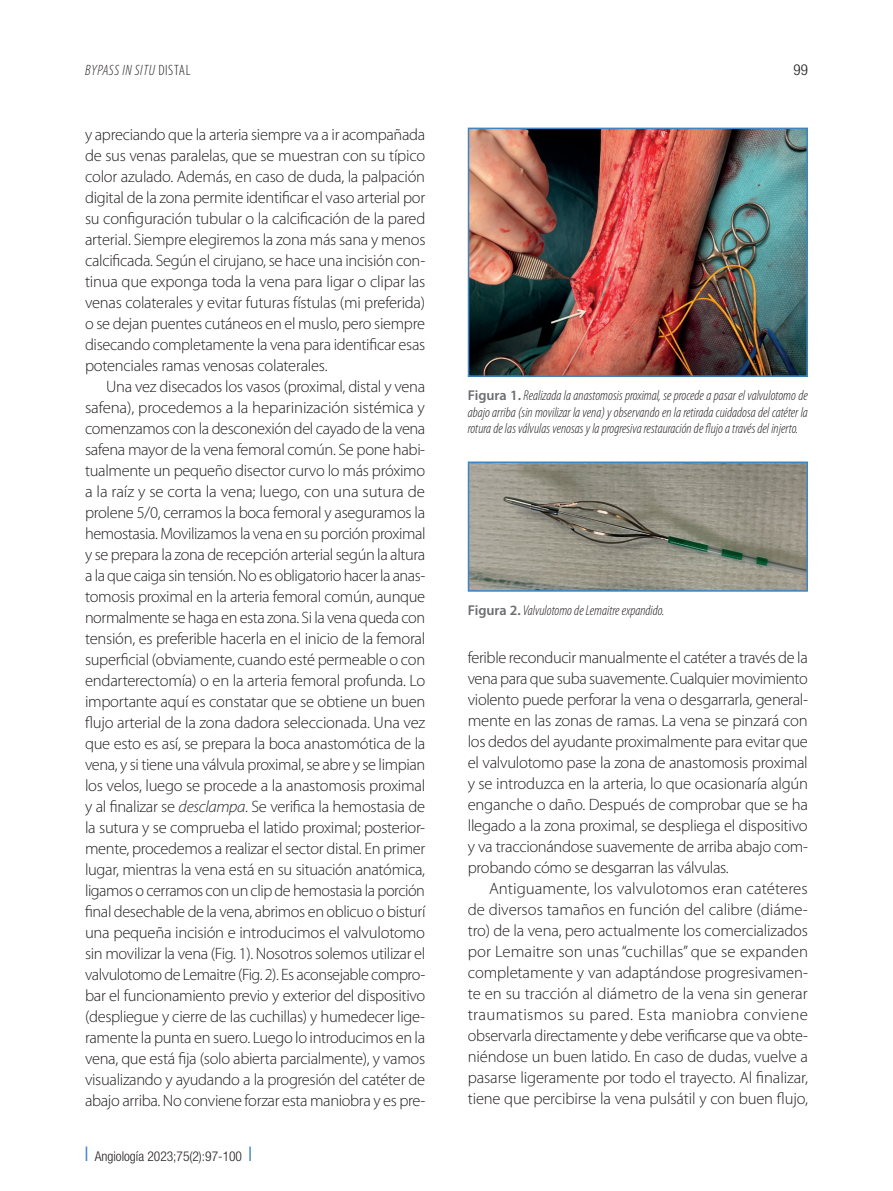
<style>
.page{position:relative;width:893px;height:1191px;background:#fff}
.page>*{position:absolute;margin:0;border:0;box-sizing:border-box;transform-origin:0 0}
.Texto_Base{font:300 16.5px/21px "Myriad Pro";letter-spacing:-.02em;color:#231f20;text-align:justify}
.t1{font:italic 300 condensed 15px "Myriad Pro";letter-spacing:.04em;color:#231f20}
.t2{font:300 condensed 15px "Helvetica Neue LT Std";color:#231f20}
.Pie_figura{font:italic 300 condensed 14.25px/16.5px "Myriad Pro";color:#231f20;text-align:justify}
.t3{font:300 condensed 13.5px "Helvetica Neue LT Std";color:#231f20}
.s1{font-style:normal}
.s2{font-style:italic}
.s3{color:#3e85c5}
.s4{font-weight:600;font-style:normal;font-stretch:normal;color:#6c6d70}
</style>
<div class="page">
<img style="left:471px;top:131px;width:334px;height:243px">
<div style="left:468px;top:128px;width:340px;height:249px;border:2px solid #3e85c5"></div>
<img style="left:471px;top:464px;width:334px;height:124px">
<div style="left:468px;top:461px;width:340px;height:130px;border:2px solid #3e85c5"></div>
<p class="t1" style="left:85px;top:61px;width:80px">BYPASS IN SITU <span class="s1">DISTAL</span></p>
<p class="Texto_Base" style="left:85px;top:124px;width:342px">y apreciando que la arteria siempre va a ir acompañada de sus venas paralelas, que se muestran con su típico color azulado. Además, en caso de duda, la palpación digital de la zona permite identificar el vaso arterial por su configuración tubular o la calcificación de la pared arterial. Siempre elegiremos la zona más sana y menos calcificada. Según el cirujano, se hace una incisión con&shy;tinua que exponga toda la vena para ligar o clipar las venas colaterales y evitar futuras fístulas (mi preferida) o se dejan puentes cutáneos en el muslo, pero siempre disecando completamente la vena para identificar esas potenciales ramas venosas colaterales.</p>
<p class="Texto_Base" style="left:85px;top:376px;width:342px;text-indent:21px">Una vez disecados los vasos (proximal, distal y vena safena), procedemos a la heparinización sistémica y comenzamos con la desconexión del cayado de la vena safena mayor de la vena femoral común. Se pone habi&shy;tualmente un pequeño disector curvo lo más próximo a la raíz y se corta la vena; luego, con una sutura de prolene 5/0, cerramos la boca femoral y aseguramos la hemostasia. Movilizamos la vena en su porción proximal y se prepara la zona de recepción arterial según la altura a la que caiga sin tensión. No es obligatorio hacer la anas&shy;tomosis proximal en la arteria femoral común, aunque normalmente se haga en esta zona. Si la vena queda con tensión, es preferible hacerla en el inicio de la femoral superficial (obviamente, cuando esté permeable o con endarterectomía) o en la arteria femoral profunda. Lo importante aquí es constatar que se obtiene un buen flujo arterial de la zona dadora seleccionada. Una vez que esto es así, se prepara la boca anastomótica de la vena, y si tiene una válvula proximal, se abre y se limpian los velos, luego se procede a la anastomosis proximal y al finalizar se <span class="s2">desclampa</span>. Se verifica la hemostasia de la sutura y se comprueba el latido proximal; posterior&shy;mente, procedemos a realizar el sector distal. En primer lugar, mientras la vena está en su situación anatómica, ligamos o cerramos con un clip de hemostasia la porción final desechable de la vena, abrimos en oblicuo o bisturí una pequeña incisión e introducimos el valvulotomo sin movilizar la vena (Fig. 1). Nosotros solemos utilizar el valvulotomo de Lemaitre (Fig. 2). Es aconsejable compro&shy;bar el funcionamiento previo y exterior del dispositivo (despliegue y cierre de las cuchillas) y humedecer lige&shy;ramente la punta en suero. Luego lo introducimos en la vena, que está fija (solo abierta parcialmente), y vamos visualizando y ayudando a la progresión del catéter de abajo arriba. No conviene forzar esta maniobra y es pre-</p>
<p class="t3" style="left:85px;top:1148px;width:168px"><span class="s3">❘</span> Angiología 2023;75(2):97-100 <span class="s3">❘</span></p>
<p class="t2" style="left:793px;top:61px;width:16px">99</p>
<p class="Pie_figura" style="left:468px;top:387px;width:342px"><span class="s4">Figura 1.</span> Realizada la anastomosis proximal, se procede a pasar el valvulotomo de abajo arriba (sin movilizar la vena) y observando en la retirada cuidadosa del catéter la rotura de las válvulas venosas y la progresiva restauración de flujo a través del injerto.</p>
<p class="Pie_figura" style="left:468px;top:602px;width:198px"><span class="s4">Figura 2.</span> Valvulotomo de Lemaitre expandido.</p>
<p class="Texto_Base" style="left:468px;top:647px;width:342px">ferible reconducir manualmente el catéter a través de la vena para que suba suavemente. Cualquier movimiento violento puede perforar la vena o desgarrarla, general&shy;mente en las zonas de ramas. La vena se pinzará con los dedos del ayudante proximalmente para evitar que el valvulotomo pase la zona de anastomosis proximal y se introduzca en la arteria, lo que ocasionaría algún enganche o daño. Después de comprobar que se ha llegado a la zona proximal, se despliega el dispositivo y va traccionándose suavemente de arriba abajo com&shy;probando cómo se desgarran las válvulas.</p>
<p class="Texto_Base" style="left:468px;top:878px;width:342px;text-indent:21px">Antiguamente, los valvulotomos eran catéteres de diversos tamaños en función del calibre (diáme&shy;tro) de la vena, pero actualmente los comercializados por Lemaitre son unas “cuchillas” que se expanden completamente y van adaptándose progresivamen&shy;te en su tracción al diámetro de la vena sin generar traumatismos su pared. Esta maniobra conviene observarla directamente y debe verificarse que va obte&shy;niéndose un buen latido. En caso de dudas, vuelve a pasarse ligeramente por todo el trayecto. Al finalizar, tiene que percibirse la vena pulsátil y con buen flujo,</p>
</div>
